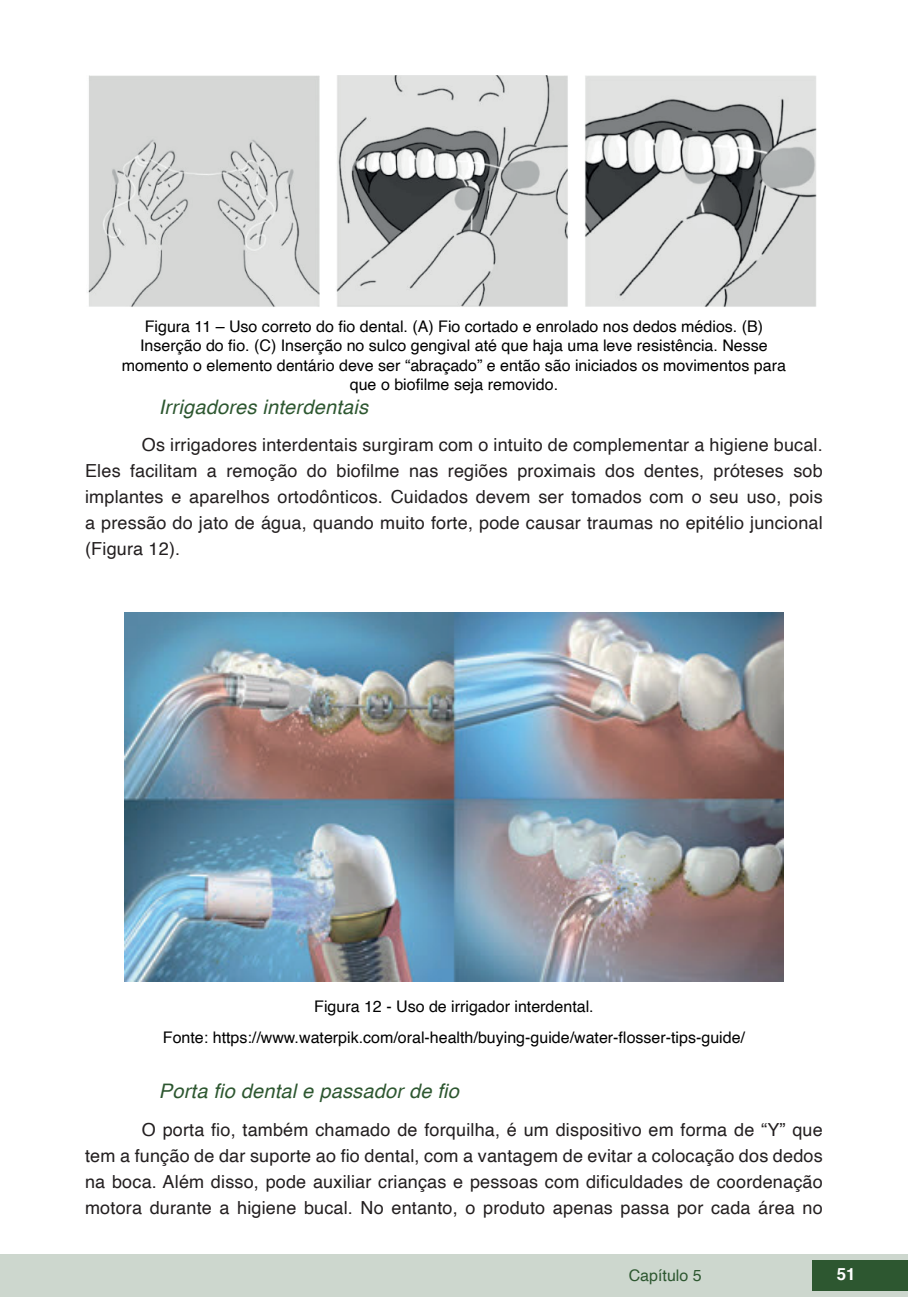
<style>
.page{position:relative;width:908px;height:1304px;background:#fff}
.page>*{position:absolute;margin:0;border:0;box-sizing:border-box;transform-origin:0 0}
.t1{font:italic 20px "Helvetica";letter-spacing:.01em;color:#2d5730}
.t2{font:18px/26px "Helvetica";letter-spacing:.01em;color:#231f20;text-align:justify}
.t3{font:700 16.8px "Helvetica";color:#fff}
.t4{font:16px/19.2px "Helvetica";color:#000;text-align:center}
.t5{font:16px "Helvetica";color:#2d5730}
</style>
<div class="page">
<div style="left:0;top:1254px;width:906px;height:43px;background:#cdd7ce"></div>
<div style="left:812px;top:1261px;width:95px;height:30px;background:#2d5730"></div>
<img style="left:88px;top:75px;width:729px;height:232px">
<img style="left:124px;top:613px;width:659px;height:369px">
<p class="t4" style="left:122px;top:317px;width:665px">Figura 11 – Uso correto do fio dental. (A) Fio cortado e enrolado nos dedos médios. (B)<br>Inserção do fio. (C) Inserção no sulco gengival até que haja uma leve resistência. Nesse momento o elemento dentário deve ser “abraçado” e então são iniciados os movimentos para que o biofilme seja removido.</p>
<p class="t1" style="left:159px;top:391px;width:211px">Irrigadores interdentais</p>
<p class="t2" style="left:85px;top:432px;width:738px;text-indent:57px">Os irrigadores interdentais surgiram com o intuito de complementar a higiene bucal.<br>Eles facilitam a remoção do biofilme nas regiões proximais dos dentes, próteses sob implantes e aparelhos ortodônticos. Cuidados devem ser tomados com o seu uso, pois a pressão do jato de água, quando muito forte, pode causar traumas no epitélio juncional (Figura 12).</p>
<p class="t4" style="left:163px;top:992px;width:583px;line-height:30.6px">Figura 12 - Uso de irrigador interdental.<br>Fonte: https://www.waterpik.com/oral-health/buying-guide/water-flosser-tips-guide/</p>
<p class="t1" style="left:159px;top:1076px;width:301px">Porta fio dental e passador de fio</p>
<p class="t2" style="left:85px;top:1117px;width:738px;text-indent:57px">O porta fio, também chamado de forquilha, é um dispositivo em forma de “Y” que tem a função de dar suporte ao fio dental, com a vantagem de evitar a colocação dos dedos na boca. Além disso, pode auxiliar crianças e pessoas com dificuldades de coordenação motora durante a higiene bucal. No entanto, o produto apenas passa por cada área no</p>
<p class="t5" style="left:628px;top:1263px;width:74px">Capítulo 5</p>
<p class="t3" style="left:836px;top:1261px;width:20px">51</p>
</div>
